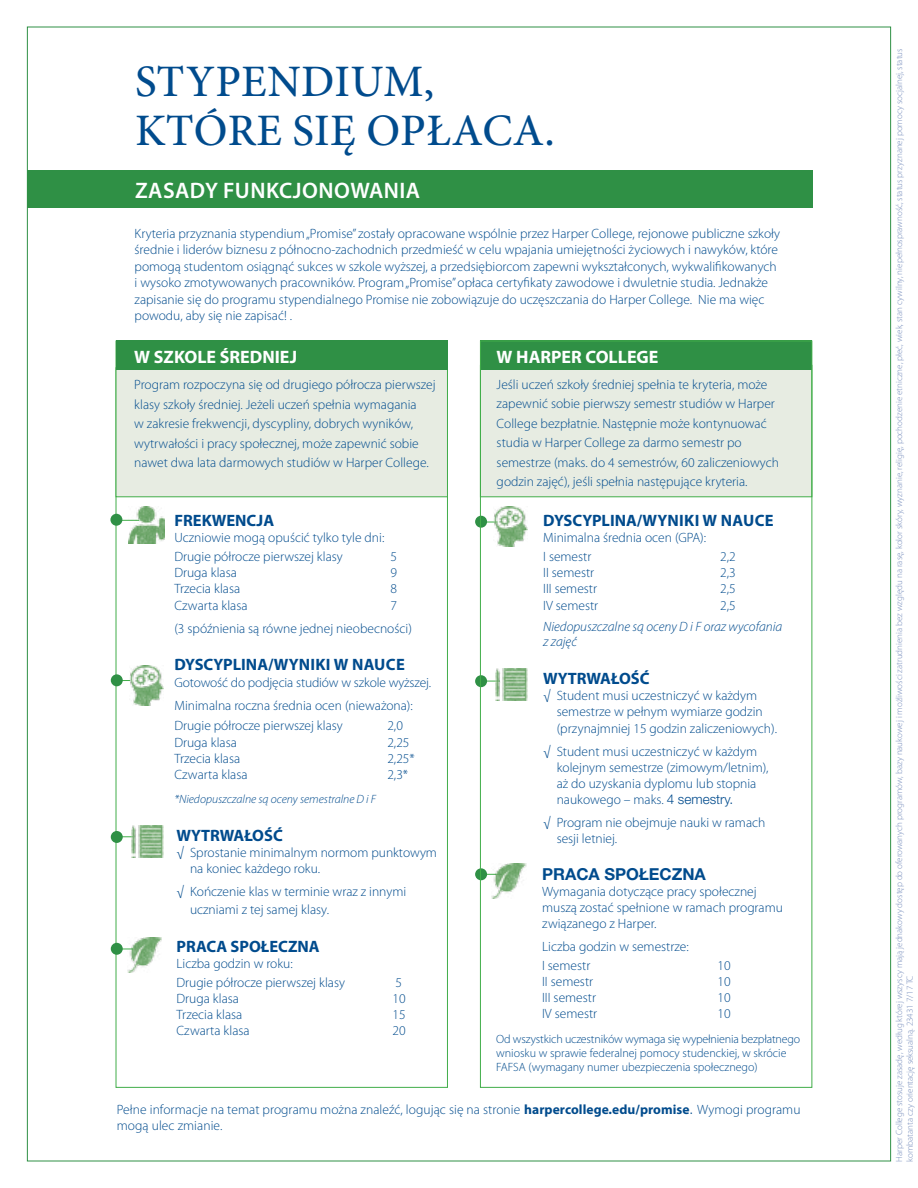
<style>
.page{position:relative;width:918px;height:1188px;background:#fff}
.page>*{position:absolute;margin:0;border:0;box-sizing:border-box;transform-origin:0 0}
.t1{font:500 45px/49.5px "Minion Pro";letter-spacing:.01em;color:#004b8d}
.t2{font:600 22.5px "Myriad Pro";letter-spacing:.02em;color:#fff}
.t3{font:700 18px "Myriad Pro";color:#fff}
.t4{font:700 16.5px "Myriad Pro";color:#004b8d}
.t5{font:700 16.5px "Helvetica Neue LT Std";color:#004b8d}
.t6{font:300 13.5px/19.5px "Myriad Pro";color:#004b8d}
.t7{font:italic 300 13.5px/15px "Myriad Pro";color:#004b8d}
.t8{font:300 12px/14.2px "Myriad Pro";color:#004b8d}
.t9{font:italic 300 12px "Myriad Pro";color:#004b8d}
.t10{font:300 9px/10.8px "Myriad Pro";color:#758cbb}
.s1{font-family:"Helvetica Neue LT Std"}
.s2{font-weight:700}
</style>
<div class="page">
<div style="left:27px;top:170px;width:785px;height:37px;background:#2f9045"></div>
<div style="left:480px;top:365px;width:332px;height:132px;background:#e7ece2;border:1px solid #41ad49"></div>
<div style="left:480px;top:341px;width:332px;height:29px;background:#2f9045"></div>
<img style="left:493px;top:506px;width:35px;height:40px">
<img style="left:495px;top:668px;width:32px;height:32px">
<img style="left:491px;top:864px;width:35px;height:35px">
<svg style="left:475px;top:516px;width:12px;height:12px"></svg>
<svg style="left:475px;top:675px;width:12px;height:12px"></svg>
<svg style="left:475px;top:868px;width:12px;height:12px"></svg>
<div style="left:116px;top:368px;width:332px;height:129px;background:#e7ece2;border:1px solid #41ad49"></div>
<img style="left:128px;top:938px;width:34px;height:35px">
<div style="left:116px;top:341px;width:332px;height:29px;background:#2f9045"></div>
<img style="left:128px;top:507px;width:37px;height:36px">
<img style="left:129px;top:666px;width:35px;height:40px">
<img style="left:131px;top:825px;width:32px;height:32px">
<div style="left:110px;top:514px;width:12px;height:12px;background:#2f9045;border-radius:50%"></div>
<div style="left:111px;top:674px;width:12px;height:12px;background:#2f9045;border-radius:50%"></div>
<div style="left:111px;top:831px;width:12px;height:12px;background:#2f9045;border-radius:50%"></div>
<div style="left:111px;top:943px;width:12px;height:12px;background:#2f9045;border-radius:50%"></div>
<h1 class="t1" style="left:135px;top:57px;width:421px">STYPENDIUM,<br>KTÓRE SIĘ OPŁACA.</h1>
<h2 class="t2" style="left:135px;top:178px;width:287px">ZASADY FUNKCJONOWANIA</h2>
<p class="t6" style="left:135px;top:225px;width:647px;line-height:16.5px">Kryteria przyznania stypendium „Promise” zostały opracowane wspólnie przez Harper College, rejonowe publiczne szkoły średnie i liderów biznesu z północno-zachodnich przedmieść w celu wpajania umiejętności życiowych i nawyków, które pomogą studentom osiągnąć sukces w szkole wyższej, a przedsiębiorcom zapewni wykształconych, wykwalifikowanych i wysoko zmotywowanych pracowników. Program „Promise” opłaca certyfikaty zawodowe i dwuletnie studia. Jednakże zapisanie się do programu stypendialnego Promise nie zobowiązuje do uczęszczania do Harper College. Nie ma więc powodu, aby się nie zapisać! .</p>
<h3 class="t3" style="left:134px;top:347px;width:165px">W SZKOLE ŚREDNIEJ</h3>
<p class="t6" style="left:134px;top:375px;width:303px">Program rozpoczyna się od drugiego półrocza pierwszej klasy szkoły średniej. Jeżeli uczeń spełnia wymagania<br>w zakresie frekwencji, dyscypliny, dobrych wyników, wytrwałości i pracy społecznej, może zapewnić sobie nawet dwa lata darmowych studiów w Harper College.</p>
<h3 class="t3" style="left:497px;top:347px;width:163px">W HARPER COLLEGE</h3>
<p class="t6" style="left:497px;top:375px;width:284px">Jeśli uczeń szkoły średniej spełnia te kryteria, może zapewnić sobie pierwszy semestr studiów w Harper College bezpłatnie. Następnie może kontynuować studia w Harper College za darmo semestr po semestrze (maks. do 4 semestrów, 60 zaliczeniowych godzin zajęć), jeśli spełnia następujące kryteria.</p>
<p class="t4" style="left:543px;top:511px;width:232px">DYSCYPLINA/WYNIKI W NAUCE</p>
<p class="t6" style="left:543px;top:529px;width:165px;line-height:18.6px">Minimalna średnia ocen (GPA):<br>I semestr</p>
<p class="t4" style="left:174px;top:511px;width:101px">FREKWENCJA</p>
<p class="t6" style="left:174px;top:529px;width:211px;line-height:18.6px">Uczniowie mogą opuścić tylko tyle dni:<br>Drugie półrocze pierwszej klasy</p>
<p class="t6" style="left:720px;top:547px;width:17px">2,2</p>
<p class="t6" style="left:390px;top:547px;width:8px">5</p>
<p class="t6" style="left:174px;top:563px;width:64px">Druga klasa</p>
<p class="t6" style="left:390px;top:563px;width:8px">9</p>
<p class="t6" style="left:174px;top:579px;width:67px">Trzecia klasa</p>
<p class="t6" style="left:390px;top:579px;width:8px">8</p>
<p class="t6" style="left:174px;top:596px;width:75px">Czwarta klasa</p>
<p class="t6" style="left:174px;top:594px;width:239px;line-height:23px;text-indent:216px">7<br>(3 spóźnienia są równe jednej nieobecności)</p>
<p class="t4" style="left:174px;top:656px;width:232px">DYSCYPLINA/WYNIKI W NAUCE</p>
<p class="t6" style="left:174px;top:671px;width:258px;line-height:23px">Gotowość do podjęcia studiów w szkole wyższej.<br>Minimalna roczna średnia ocen (nieważona):</p>
<p class="t6" style="left:174px;top:716px;width:170px">Drugie półrocze pierwszej klasy</p>
<p class="t6" style="left:387px;top:716px;width:17px">2,0</p>
<p class="t6" style="left:174px;top:733px;width:64px">Druga klasa</p>
<p class="t6" style="left:387px;top:733px;width:24px">2,25</p>
<p class="t6" style="left:174px;top:749px;width:67px">Trzecia klasa</p>
<p class="t6" style="left:387px;top:749px;width:29px">2,25*</p>
<p class="t6" style="left:174px;top:765px;width:75px">Czwarta klasa</p>
<p class="t6" style="left:387px;top:765px;width:22px">2,3*</p>
<p class="t9" style="left:174px;top:793px;width:203px">*Niedopuszczalne są oceny semestralne D i F</p>
<p class="t4" style="left:177px;top:826px;width:108px">WYTRWAŁOŚĆ</p>
<p class="t6" style="left:190px;top:845px;width:249px;line-height:16.2px;text-indent:-14px"><span class="s1">√</span> Sprostanie minimalnym normom punktowym na koniec każdego roku.</p>
<p class="t6" style="left:190px;top:883px;width:218px;line-height:18px;text-indent:-14px"><span class="s1">√</span> Kończenie klas w terminie wraz z innymi uczniami z tej samej klasy.</p>
<p class="t4" style="left:177px;top:937px;width:145px">PRACA SPOŁECZNA</p>
<p class="t6" style="left:177px;top:955px;width:170px;line-height:18.6px">Liczba godzin w roku:<br>Drugie półrocze pierwszej klasy</p>
<p class="t6" style="left:395px;top:973px;width:8px">5</p>
<p class="t6" style="left:177px;top:989px;width:64px">Druga klasa</p>
<p class="t6" style="left:393px;top:989px;width:15px">10</p>
<p class="t6" style="left:177px;top:1005px;width:67px">Trzecia klasa</p>
<p class="t6" style="left:393px;top:1005px;width:15px">15</p>
<p class="t6" style="left:177px;top:1021px;width:75px">Czwarta klasa</p>
<p class="t6" style="left:393px;top:1021px;width:15px">20</p>
<p class="t6" style="left:543px;top:563px;width:53px">II semestr</p>
<p class="t6" style="left:720px;top:563px;width:17px">2,3</p>
<p class="t6" style="left:543px;top:579px;width:55px">III semestr</p>
<p class="t6" style="left:720px;top:579px;width:17px">2,5</p>
<p class="t6" style="left:543px;top:596px;width:57px">IV semestr</p>
<p class="t6" style="left:720px;top:596px;width:17px">2,5</p>
<p class="t7" style="left:543px;top:620px;width:241px">Niedopuszczalne są oceny D i F oraz wycofania z zajęć</p>
<p class="t4" style="left:543px;top:669px;width:108px">WYTRWAŁOŚĆ</p>
<p class="t6" style="left:557px;top:688px;width:222px;line-height:16.2px;text-indent:-14px"><span class="s1">√</span> Student musi uczestniczyć w każdym semestrze w pełnym wymiarze godzin (przynajmniej 15 godzin zaliczeniowych).</p>
<p class="t6" style="left:557px;top:743px;width:213px;line-height:16.2px;text-indent:-14px"><span class="s1">√</span> Student musi uczestniczyć w każdym kolejnym semestrze (zimowym/letnim), aż do uzyskania dyplomu lub stopnia naukowego – maks. <span class="s1">4 semestry.</span></p>
<p class="t6" style="left:557px;top:815px;width:210px;line-height:16.2px;text-indent:-14px"><span class="s1">√</span> Program nie obejmuje nauki w ramach sesji letniej.</p>
<p class="t5" style="left:542px;top:863px;width:165px">PRACA SPOŁECZNA</p>
<p class="t6" style="left:542px;top:883px;width:242px;line-height:16.2px">Wymagania dotyczące pracy społecznej muszą zostać spełnione w ramach programu związanego z Harper.</p>
<p class="t6" style="left:542px;top:938px;width:148px;line-height:18.6px">Liczba godzin w semestrze:<br>I semestr</p>
<p class="t6" style="left:718px;top:956px;width:15px">10</p>
<p class="t6" style="left:542px;top:972px;width:53px">II semestr</p>
<p class="t6" style="left:718px;top:972px;width:15px">10</p>
<p class="t6" style="left:542px;top:988px;width:55px">III semestr</p>
<p class="t6" style="left:718px;top:988px;width:15px">10</p>
<p class="t6" style="left:542px;top:1004px;width:57px">IV semestr</p>
<p class="t6" style="left:718px;top:1004px;width:15px">10</p>
<p class="t8" style="left:496px;top:1032px;width:305px">Od wszystkich uczestników wymaga się wypełnienia bezpłatnego wniosku w sprawie federalnej pomocy studenckiej, w skrócie<br>FAFSA (wymagany numer ubezpieczenia społecznego)</p>
<p class="t6" style="left:117px;top:1101px;width:685px;line-height:16.5px">Pełne informacje na temat programu można znaleźć, logując się na stronie <span class="s2">harpercollege.edu/promise</span><span class="s1">.</span> Wymogi programu mogą ulec zmianie.</p>
<p class="t10" style="left:894px;top:1162px;width:1115px;rotate:-90deg">Harper College stosuje zasadę, według której wszyscy mają jednakowy dostęp do oferowanych programów, bazy naukowej i możliwości zatrudnienia bez względu na rasę, kolor skóry, wyznanie, religię, pochodzenie etniczne, płeć, wiek, stan cywilny, niepełnosprawność, status przyznanej pomocy socjalnej, status kombatanta czy orientację seksualną. 23431 7/17 TC</p>
</div>
